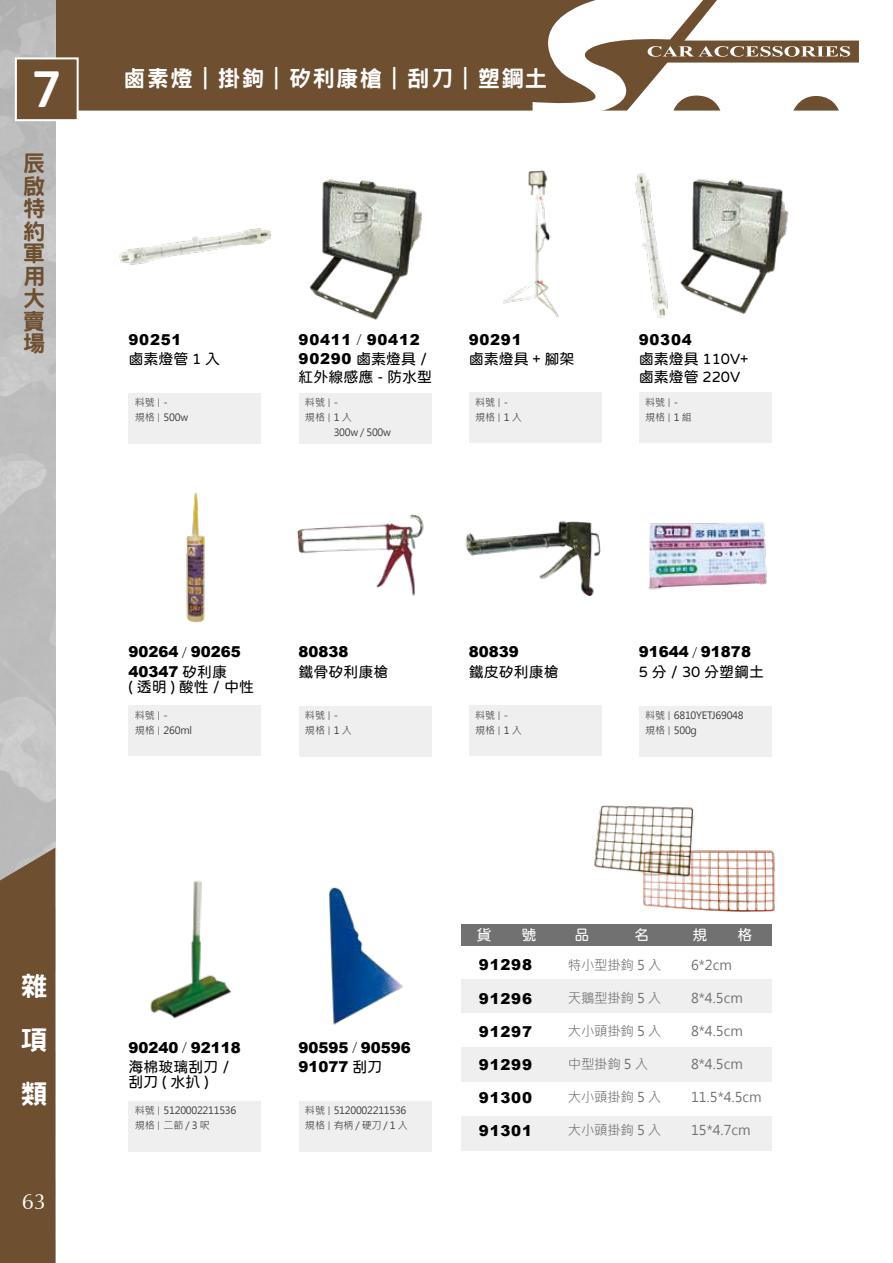
<style>
.page{position:relative;width:893px;height:1263px;background:#fff}
.page>*{position:absolute;margin:0;border:0;box-sizing:border-box;transform-origin:0 0}
.t1{font:800 48.6px "Han Wang Hei";color:#fff}
.t2{font:800 27px/54px "Han Wang Hei";color:#fff;text-align:justify}
.t3{font:800 22.5px "Han Wang Hei";letter-spacing:.05em;color:#fff}
.t4{font:800 22.5px/22.5px "Han Wang Hei";color:#6e4f30;text-align:justify}
.t5{font:22.05px "Zapf Humanist 601 BT";color:#fff}
.t6{font:15px/18px "jf openhuninn 1.0";color:#000}
.t7{font:900 15px "Arial";letter-spacing:.025em;color:#000}
.t8{font:900 15px "Arial";color:#000}
.t9{font:900 15px/33px "Arial";letter-spacing:.05em;color:#000}
.t10{font:15px "jf openhuninn 1.0";color:#fff}
.t11{font:13.5px "Microsoft Jheng Hei";letter-spacing:-.025em;color:#727171}
.t12{font:10.05px/15px "Microsoft Jheng Hei";letter-spacing:-.025em;color:#3e3a39}
.s1{font-size:8.1px}
.s2{font-family:"Adobe Ming Std";font-weight:300}
.s3{font-family:"jf openhuninn 1.0";font-weight:400}
</style>
<div class="page">
<div style="left:128px;top:393px;width:133px;height:50px;background:#efefef"></div>
<div style="left:299px;top:393px;width:132px;height:51px;background:#efefef"></div>
<div style="left:469px;top:392px;width:133px;height:51px;background:#efefef"></div>
<img style="left:119px;top:228px;width:152px;height:37px">
<img style="left:309px;top:179px;width:113px;height:141px">
<img style="left:680px;top:178px;width:109px;height:136px">
<img style="left:503px;top:170px;width:56px;height:148px">
<div style="left:639px;top:392px;width:133px;height:51px;background:#efefef"></div>
<img style="left:635px;top:173px;width:33px;height:145px">
<div style="left:128px;top:705px;width:133px;height:51px;background:#efefef"></div>
<div style="left:299px;top:705px;width:132px;height:51px;background:#efefef"></div>
<div style="left:469px;top:705px;width:133px;height:51px;background:#efefef"></div>
<img style="left:186px;top:492px;width:19px;height:131px">
<img style="left:297px;top:514px;width:127px;height:82px">
<img style="left:465px;top:521px;width:136px;height:76px">
<img style="left:150px;top:880px;width:82px;height:139px">
<div style="left:128px;top:1101px;width:133px;height:50px;background:#efefef"></div>
<div style="left:299px;top:1101px;width:132px;height:50px;background:#efefef"></div>
<img style="left:329px;top:887px;width:74px;height:138px">
<div style="left:639px;top:705px;width:133px;height:51px;background:#efefef"></div>
<img style="left:648px;top:522px;width:119px;height:68px">
<img style="left:594px;top:805px;width:181px;height:107px">
<div style="left:461px;top:980px;width:311px;height:34px;background:#efefef"></div>
<div style="left:461px;top:1048px;width:311px;height:34px;background:#efefef"></div>
<div style="left:461px;top:1116px;width:311px;height:34px;background:#efefef"></div>
<div style="left:461px;top:925px;width:311px;height:21px;background:#727171"></div>
<div style="left:55px;top:0;width:472px;height:111px;background:#6e4f30"></div>
<div style="left:0;top:848px;width:55px;height:415px;background:#6e4f30"></div>
<div style="left:16px;top:58px;width:62px;height:62px;background:#6e4f30"></div>
<div style="left:15px;top:57px;width:64px;height:64px;border:2px solid #fff"></div>
<svg style="left:527px;top:0;width:332px;height:111px"></svg>
<h1 class="t1" style="left:31px;top:64px;width:32px">7</h1>
<h3 class="t3" style="left:123px;top:66px;width:426px">鹵素燈｜掛鉤｜矽利康槍｜刮刀｜塑鋼土</h3>
<h3 class="t4" style="left:23px;top:152px;width:23px">辰啟特約軍用大賣場</h3>
<h3 class="t7" style="left:128px;top:328px;width:55px">90251</h3>
<h3 class="t6" style="left:128px;top:350px;width:93px">鹵素燈管 1 入</h3>
<p class="t12" style="left:135px;top:395px;width:55px">料號<span class="s1">｜</span>-<br>規格<span class="s1">｜</span>500w</p>
<h3 class="t9" style="left:299px;top:322px;width:123px">90411 <span class="s2">/</span> 90412</h3>
<h3 class="t7" style="left:299px;top:348px;width:130px">90290 <span class="s3">鹵素燈具 /</span></h3>
<h3 class="t6" style="left:299px;top:368px;width:135px">紅外線感應 - 防水型</h3>
<p class="t12" style="left:305px;top:395px;width:35px">料號<span class="s1">｜</span>-</p>
<p class="t12" style="left:305px;top:410px;width:48px">規格<span class="s1">｜</span>1入</p>
<p class="t12" style="left:334px;top:425px;width:59px">300w / 500w</p>
<h3 class="t7" style="left:469px;top:328px;width:55px">90291</h3>
<h3 class="t6" style="left:469px;top:350px;width:107px">鹵素燈具 + 腳架</h3>
<p class="t12" style="left:475px;top:395px;width:48px">料號<span class="s1">｜</span>-<br>規格<span class="s1">｜</span>1入</p>
<h3 class="t7" style="left:639px;top:328px;width:55px">90304</h3>
<h3 class="t6" style="left:639px;top:350px;width:111px">鹵素燈具 110V+鹵素燈管 220V</h3>
<p class="t12" style="left:645px;top:395px;width:48px">料號<span class="s1">｜</span>-<br>規格<span class="s1">｜</span>1組</p>
<h3 class="t8" style="left:128px;top:641px;width:114px">90264 <span class="s2">/</span> 90265</h3>
<h3 class="t7" style="left:128px;top:660px;width:100px">40347 <span class="s3">矽利康</span></h3>
<h3 class="t6" style="left:128px;top:677px;width:127px">( 透明 ) 酸性 / 中性</h3>
<p class="t12" style="left:135px;top:708px;width:59px">料號<span class="s1">｜</span>-<br>規格<span class="s1">｜</span>260ml</p>
<h3 class="t7" style="left:299px;top:641px;width:52px">80838</h3>
<h3 class="t6" style="left:299px;top:662px;width:91px">鐵骨矽利康槍</h3>
<p class="t12" style="left:305px;top:708px;width:48px">料號<span class="s1">｜</span>-<br>規格<span class="s1">｜</span>1入</p>
<h3 class="t7" style="left:469px;top:641px;width:52px">80839</h3>
<h3 class="t6" style="left:469px;top:662px;width:91px">鐵皮矽利康槍</h3>
<p class="t12" style="left:475px;top:708px;width:48px">料號<span class="s1">｜</span>-<br>規格<span class="s1">｜</span>1入</p>
<h3 class="t8" style="left:639px;top:641px;width:114px">91644 <span class="s2">/</span> 91878</h3>
<h3 class="t6" style="left:639px;top:662px;width:127px">5 分 / 30 分塑鋼土</h3>
<p class="t12" style="left:645px;top:708px;width:100px">料號<span class="s1">｜</span>6810YETJ69048規格<span class="s1">｜</span>500g</p>
<h3 class="t10" style="left:692px;top:924px;width:61px">規　　格</h3>
<h2 class="t2" style="left:21px;top:959px;width:28px">雜項類</h2>
<h3 class="t5" style="left:22px;top:1188px;width:26px">63</h3>
<h3 class="t8" style="left:128px;top:1036px;width:114px">90240 <span class="s2">/</span> 92118</h3>
<h3 class="t6" style="left:128px;top:1059px;width:102px;line-height:15px">海棉玻璃刮刀 /刮刀(水扒)</h3>
<p class="t12" style="left:135px;top:1103px;width:103px">料號<span class="s1">｜</span>5120002211536規格<span class="s1">｜</span>二節 / 3 呎</p>
<h3 class="t8" style="left:299px;top:1036px;width:114px">90595 <span class="s2">/</span> 90596</h3>
<h3 class="t7" style="left:299px;top:1056px;width:85px">91077 <span class="s3">刮刀</span></h3>
<p class="t12" style="left:305px;top:1103px;width:105px">料號<span class="s1">｜</span>5120002211536規格<span class="s1">｜</span>有柄 / 硬刀 / 1 入</p>
<h3 class="t9" style="left:479px;top:948px;width:55px">91298<br>91296</h3>
<h3 class="t7" style="left:479px;top:1020px;width:55px">91297</h3>
<h3 class="t7" style="left:479px;top:1053px;width:55px">91299</h3>
<h3 class="t7" style="left:479px;top:1086px;width:55px">91300</h3>
<h3 class="t7" style="left:479px;top:1119px;width:55px">91301</h3>
<h3 class="t11" style="left:568px;top:956px;width:95px">特小型掛鉤 5 入</h3>
<h3 class="t11" style="left:568px;top:989px;width:95px">天鵝型掛鉤 5 入</h3>
<h3 class="t11" style="left:568px;top:1022px;width:95px">大小頭掛鉤 5 入</h3>
<h3 class="t11" style="left:568px;top:1055px;width:82px">中型掛鉤 5 入</h3>
<h3 class="t11" style="left:568px;top:1088px;width:95px">大小頭掛鉤 5 入</h3>
<h3 class="t11" style="left:568px;top:1121px;width:95px">大小頭掛鉤 5 入</h3>
<h3 class="t11" style="left:691px;top:956px;width:42px">6*2cm</h3>
<h3 class="t11" style="left:691px;top:989px;width:53px">8*4.5cm</h3>
<h3 class="t11" style="left:691px;top:1022px;width:53px">8*4.5cm</h3>
<h3 class="t11" style="left:691px;top:1055px;width:53px">8*4.5cm</h3>
<h3 class="t11" style="left:691px;top:1088px;width:72px">11.5*4.5cm</h3>
<h3 class="t11" style="left:691px;top:1121px;width:61px">15*4.7cm</h3>
</div>
